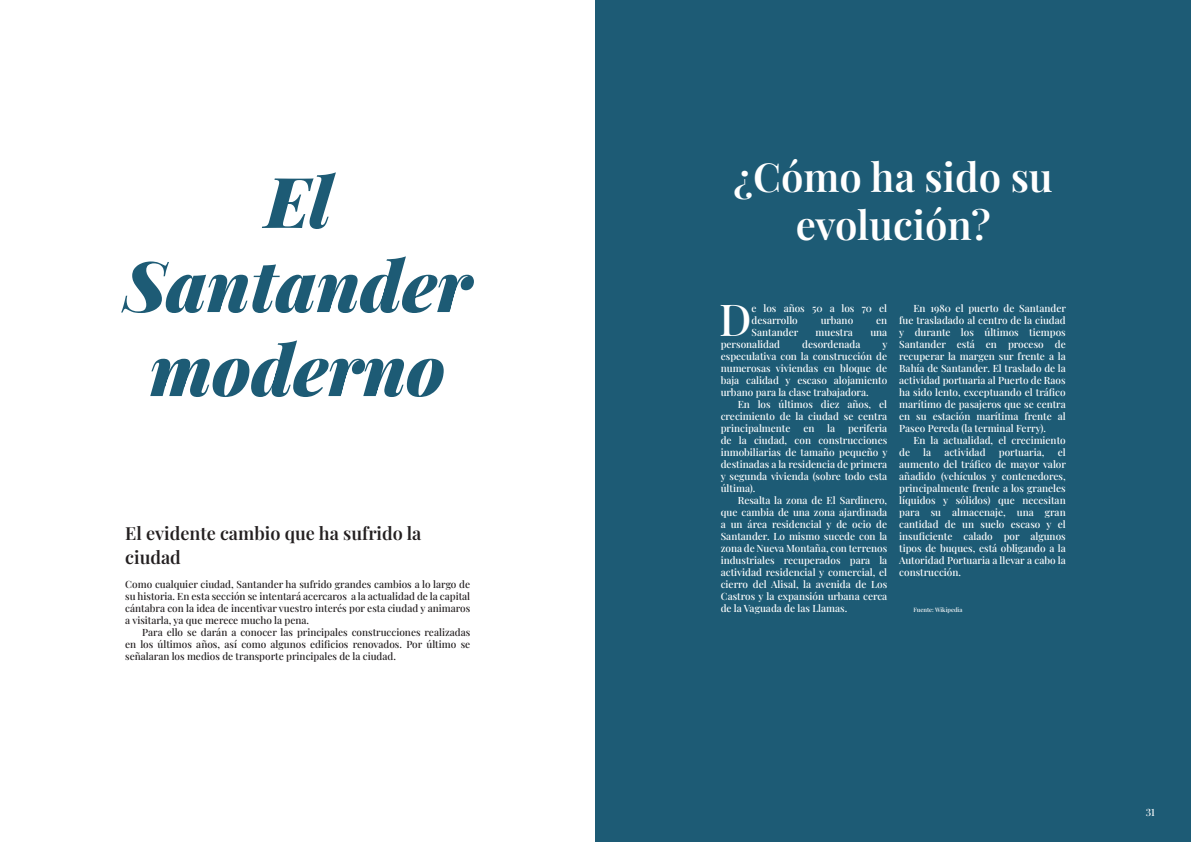
<style>
.page{position:relative;width:1191px;height:842px;background:#fff}
.page>*{position:absolute;margin:0;border:0;box-sizing:border-box;transform-origin:0 0}
.t1{font:italic 900 70px/84px "Playfair Display";color:#1d5b75;text-align:center}
.t2{font:500 43.9px "Playfair Display";color:#fff}
.t3{font:600 40px/48px "Playfair Display";color:#fff;text-align:center}
.t4{font:600 18px/24px "Playfair Display";color:#231f20}
.t5{font:500 10px/12px "Playfair Display";color:#fff;text-align:justify}
.t6{font:500 10px/12px "Playfair Display";color:#231f20;text-align:justify}
.t7{font:500 6px "Playfair Display";color:#fff}
</style>
<div class="page">
<div style="left:595px;top:0;width:596px;height:842px;background:#1d5b75"></div>
<h1 class="t1" style="left:124px;top:154px;width:350px">El<br>Santander moderno</h1>
<h3 class="t4" style="left:125px;top:520px;width:298px">El evidente cambio que ha sufrido la ciudad</h3>
<p class="t6" style="left:125px;top:577px;width:346px">Como cualquier ciudad, Santander ha sufrido grandes cambios a lo largo de su historia. En esta sección se intentará acercaros a la actualidad de la capital cántabra con la idea de incentivar vuestro interés por esta ciudad y animaros a visitarla, ya que merece mucho la pena.</p>
<p class="t6" style="left:125px;top:625px;width:346px;text-indent:17px">Para ello se darán a conocer las principales construcciones realizadas en los últimos años, así como algunos edificios renovados. Por último se señalaran los medios de transporte principales de la ciudad.</p>
<h3 class="t3" style="left:733px;top:150px;width:321px">¿Cómo ha sido su evolución?</h3>
<h2 class="t2" style="left:719px;top:285px;width:34px">D</h2>
<p class="t5" style="left:751px;top:301px;width:137px">e los años 50 a los 70 el desarrollo</p>
<p class="t5" style="left:820px;top:313px;width:34px">urbano</p>
<p class="t5" style="left:876px;top:313px;width:13px">en</p>
<p class="t5" style="left:751px;top:325px;width:48px">Santander</p>
<p class="t5" style="left:815px;top:325px;width:39px">muestra</p>
<p class="t5" style="left:870px;top:325px;width:18px">una</p>
<p class="t5" style="left:720px;top:337px;width:61px">personalidad</p>
<p class="t5" style="left:802px;top:337px;width:60px">desordenada</p>
<p class="t5" style="left:720px;top:337px;width:168px;text-indent:162px">y especulativa con la construcción de numerosas viviendas en bloque de baja calidad y escaso alojamiento urbano para la clase trabajadora.</p>
<p class="t5" style="left:720px;top:397px;width:168px;text-indent:17px">En los últimos diez años, el crecimiento de la ciudad se centra principalmente</p>
<p class="t5" style="left:803px;top:421px;width:13px">en</p>
<p class="t5" style="left:827px;top:421px;width:9px">la</p>
<p class="t5" style="left:720px;top:421px;width:168px;text-indent:127px">periferia de la ciudad, con construcciones inmobiliarias de tamaño pequeño y destinadas a la residencia de primera y segunda vivienda (sobre todo esta última).</p>
<p class="t5" style="left:720px;top:493px;width:168px;text-indent:17px">Resalta la zona de El Sardinero, que cambia de una zona ajardinada a un área residencial y de ocio de Santander. Lo mismo sucede con la zona de Nueva Montaña, con terrenos industriales recuperados para la actividad residencial y comercial, el cierro del Alisal, la avenida de Los Castros y la expansión urbana cerca de la Vaguada de las Llamas.</p>
<p class="t5" style="left:899px;top:301px;width:168px;text-indent:14px">En 1980 el puerto de Santander fue trasladado al centro de la ciudad y durante los últimos tiempos Santander está en proceso de recuperar la margen sur frente a la Bahía de Santander. El traslado de la actividad portuaria al Puerto de Raos ha sido lento, exceptuando el tráfico marítimo de pasajeros que se centra en su estación marítima frente al Paseo Pereda (la terminal Ferry).</p>
<p class="t5" style="left:913px;top:433px;width:154px">En la actualidad, el crecimiento</p>
<p class="t5" style="left:899px;top:445px;width:12px">de</p>
<p class="t5" style="left:923px;top:445px;width:9px">la</p>
<p class="t5" style="left:944px;top:445px;width:43px">actividad</p>
<p class="t5" style="left:998px;top:445px;width:47px">portuaria,</p>
<p class="t5" style="left:899px;top:445px;width:168px;text-indent:158px">el aumento del tráfico de mayor valor añadido (vehículos y contenedores, principalmente frente a los graneles líquidos y sólidos) que necesitan para su almacenaje, una gran cantidad de un suelo escaso y el insuficiente calado por algunos tipos de buques, está obligando a la Autoridad Portuaria a llevar a cabo la construcción.</p>
<p class="t7" style="left:913px;top:605px;width:50px">Fuente: Wikipedia</p>
<p class="t5" style="left:1145px;top:805px;width:11px">31</p>
</div>
